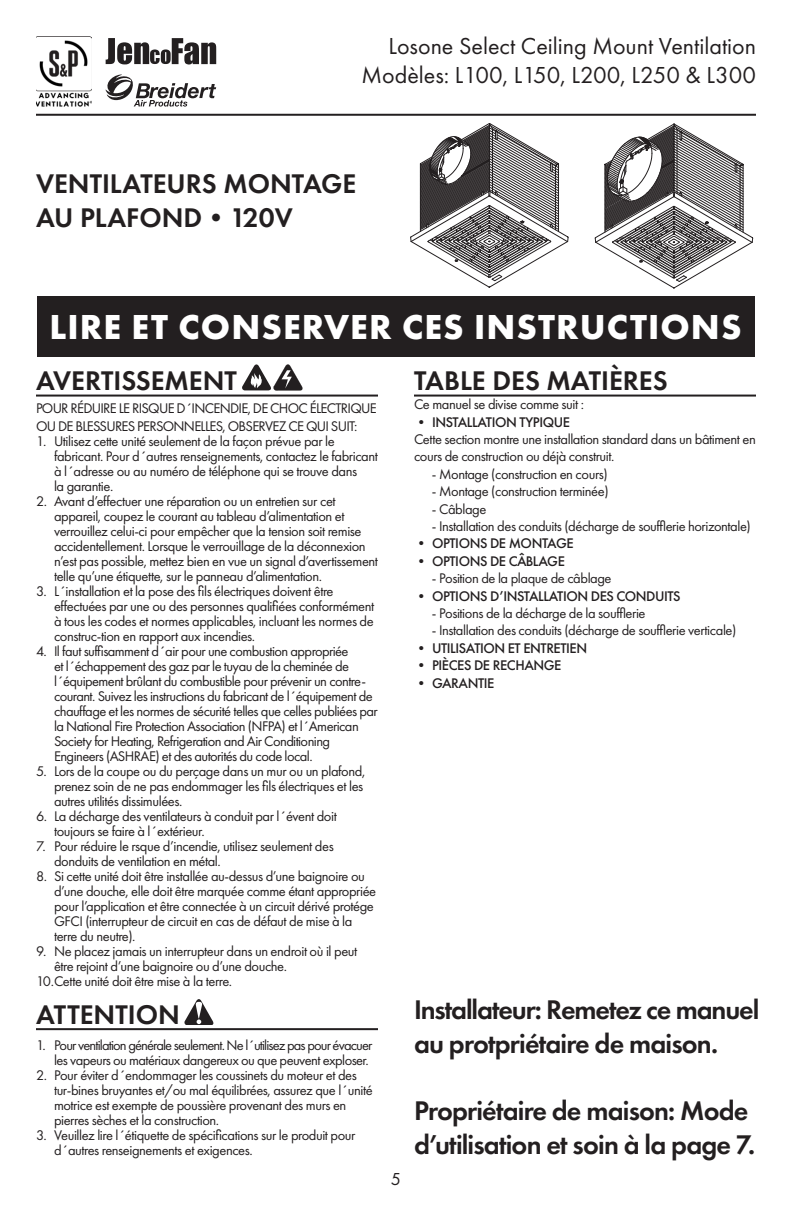
<style>
.page{position:relative;width:792px;height:1224px;background:#fff}
.page>*{position:absolute;margin:0;border:0;box-sizing:border-box;transform-origin:0 0}
.t1{font:700 36px "Futura PT";letter-spacing:.03em;color:#fff}
.t2{font:600 28px/33.6px "Futura PT";letter-spacing:-.03em;color:#231f20}
.t3{font:600 28px "Futura PT";color:#231f20}
.t4{font:24px "Futura PT";color:#231f20}
.t5{font:18px "Futura PT";color:#231f20}
.t6{font:14.4px/15px "Futura PT";letter-spacing:-.03em;color:#231f20}
.t7{font:500 14.4px "Futura PT";letter-spacing:-.03em;color:#231f20}
.t8{font:14.4px/15px "Futura PT";letter-spacing:-.06em;color:#231f20;text-align:right}
.t9{font:14.4px/17.4px "Futura PT";letter-spacing:-.05em;color:#231f20}
</style>
<div class="page">
<img style="left:36px;top:36px;width:55px;height:71px">
<hr style="left:36px;top:114px;width:720px;height:2px;background:#231f20">
<svg style="left:410px;top:123px;width:159px;height:165px"></svg>
<svg style="left:595px;top:123px;width:158px;height:166px"></svg>
<div style="left:37px;top:296px;width:718px;height:61px;background:#231f20"></div>
<svg style="left:184px;top:999px;width:30px;height:25px"></svg>
<svg style="left:242px;top:364px;width:61px;height:27px"></svg>
<hr style="left:36px;top:395px;width:342px;height:2px;background:#231f20">
<hr style="left:36px;top:1028px;width:342px;height:2px;background:#231f20">
<hr style="left:414px;top:395px;width:342px;height:2px;background:#231f20">
<svg style="left:106px;top:38px;width:110px;height:26px"></svg>
<svg style="left:106px;top:75px;width:110px;height:32px"></svg>
<p class="t4" style="left:388px;top:32px;width:369px">Losone Select Ceiling Mount Ventilation</p>
<p class="t4" style="left:361px;top:61px;width:396px">Modèles: L100, L150, L200, L250 &amp; L300</p>
<p class="t3" style="left:36px;top:166px;width:322px">VENTILATEURS MONTAGE</p>
<p class="t3" style="left:36px;top:200px;width:258px">AU PLAFOND•120V</p>
<p class="t1" style="left:49px;top:304px;width:694px">LIRE ET CONSERVER CES INSTRUCTIONS</p>
<p class="t3" style="left:36px;top:363px;width:202px">AVERTISSEMENT</p>
<p class="t3" style="left:414px;top:363px;width:255px">TABLE DES MATIÈRES</p>
<p class="t9" style="left:36px;top:400px;width:342px">POUR RÉDUIRE LE RISQUE D´INCENDIE, DE CHOC ÉLECTRIQUE<br>OU DE BLESSURES PERSONNELLES, OBSERVEZ CE QUI SUIT:</p>
<p class="t6" style="left:54px;top:433px;width:325px;text-indent:-18px">1. Utilisez cette unité seulement de la façon prévue par le fabricant. Pour d´autres renseignements, contactez le fabricant à l´adresse ou au numéro de téléphone qui se trouve dans<br>la garantie.</p>
<p class="t6" style="left:54px;top:493px;width:326px;text-indent:-18px">2. Avant d’effectuer une réparation ou un entretien sur cet appareil, coupez le courant au tableau d’alimentation et verrouillez celui-ci pour empêcher que la tension soit remise accidentellement. Lorsque le verrouillage de la déconnexion n’est pas possible, mettez bien en vue un signal d’avertissement telle qu’une étiquette, sur le panneau d’alimentation.</p>
<p class="t6" style="left:54px;top:583px;width:322px;text-indent:-18px">3. L´installation et la pose des fils électriques doivent être effectuées par une ou des personnes qualifiées conformément à tous les codes et normes applicables, incluant les normes de construc-tion en rapport aux incendies.</p>
<p class="t6" style="left:54px;top:643px;width:325px;text-indent:-18px">4. Il faut suffisamment d´air pour une combustion appropriée<br>et l´échappement des gaz par le tuyau de la cheminée de l´équipement brûlant du combustible pour prévenir un contre&shy;courant. Suivez les instructions du fabricant de l´équipement de chauffage et les normes de sécurité telles que celles publiées par la National Fire Protection Association (NFPA) et l´American Society for Heating, Refrigeration and Air Conditioning Engineers (ASHRAE) et des autorités du code local.</p>
<p class="t6" style="left:54px;top:763px;width:313px;text-indent:-18px">5. Lors de la coupe ou du perçage dans un mur ou un plafond, prenez soin de ne pas endommager les fils électriques et les autres utilités dissimulées.</p>
<p class="t6" style="left:54px;top:808px;width:284px;text-indent:-18px">6. La décharge des ventilateurs à conduit par l´évent doit toujours se faire à l´extérieur.</p>
<p class="t6" style="left:54px;top:838px;width:281px;text-indent:-18px">7. Pour réduire le rsque d’incendie, utilisez seulement des donduits de ventilation en métal.</p>
<p class="t6" style="left:54px;top:868px;width:324px;text-indent:-18px">8. Si cette unité doit être installée au-dessus d’une baignoire ou d’une douche, elle doit être marquée comme étant appropriée pour l’application et être connectée à un circuit dérivé protége GFCI (interrupteur de circuit en cas de défaut de mise à la terre du neutre).</p>
<p class="t6" style="left:54px;top:943px;width:305px;text-indent:-18px">9. Ne placez jamais un interrupteur dans un endroit où il peut être rejoint d’une baignoire ou d’une douche.</p>
<p class="t6" style="left:36px;top:973px;width:198px">10.Cette unité doit être mise à la terre.</p>
<p class="t3" style="left:36px;top:997px;width:145px">ATTENTION</p>
<p class="t8" style="left:36px;top:1038px;width:338px">1. Pour ventilation générale seulement. Ne l´utilisez pas pour évacuer les vapeurs ou matériaux dangereux ou que peuvent exploser.</p>
<p class="t6" style="left:54px;top:1068px;width:320px;text-indent:-18px">2. Pour éviter d´endommager les coussinets du moteur et des tur-bines bruyantes et/ou mal équilibrées, assurez que l´unité motrice est exempte de poussière provenant des murs en pierres sèches et la construction.</p>
<p class="t6" style="left:54px;top:1128px;width:303px;text-indent:-18px">3. Veuillez lire l´étiquette de spécifications sur le produit pour d´autres renseignements et exigences.</p>
<p class="t5" style="left:391px;top:1168px;width:12px">5</p>
<p class="t6" style="left:414px;top:397px;width:172px">Ce manuel se divise comme suit :</p>
<p class="t7" style="left:414px;top:413px;width:158px">• INSTALLATION TYPIQUE</p>
<p class="t6" style="left:414px;top:430px;width:343px;line-height:17.4px">Cette section montre une installation standard dans un bâtiment en cours de construction ou déjà construit.</p>
<p class="t6" style="left:432px;top:466px;width:177px">- Montage (construction en cours)</p>
<p class="t6" style="left:432px;top:484px;width:178px">- Montage (construction terminée)</p>
<p class="t6" style="left:432px;top:501px;width:56px">- Câblage</p>
<p class="t6" style="left:432px;top:519px;width:320px">- Installation des conduits (décharge de soufflerie horizontale)</p>
<p class="t7" style="left:414px;top:535px;width:161px">• OPTIONS DE MONTAGE</p>
<p class="t7" style="left:414px;top:552px;width:152px">• OPTIONS DE CÂBLAGE</p>
<p class="t6" style="left:432px;top:571px;width:181px">- Position de la plaque de câblage</p>
<p class="t7" style="left:414px;top:587px;width:268px">• OPTIONS D’INSTALLATION DES CONDUITS</p>
<p class="t6" style="left:432px;top:606px;width:215px">- Positions de la décharge de la soufflerie</p>
<p class="t6" style="left:432px;top:623px;width:306px">- Installation des conduits (décharge de soufflerie verticale)</p>
<p class="t7" style="left:414px;top:639px;width:175px">• UTILISATION ET ENTRETIEN</p>
<p class="t7" style="left:414px;top:657px;width:149px">• PIÈCES DE RECHANGE</p>
<p class="t7" style="left:414px;top:674px;width:82px">• GARANTIE</p>
<p class="t2" style="left:414px;top:993px;width:347px">Installateur: Remetez ce manuel au protpriétaire de maison.</p>
<p class="t2" style="left:414px;top:1094px;width:343px">Propriétaire de maison: Mode d’utilisation et soin à la page 7.</p>
</div>
